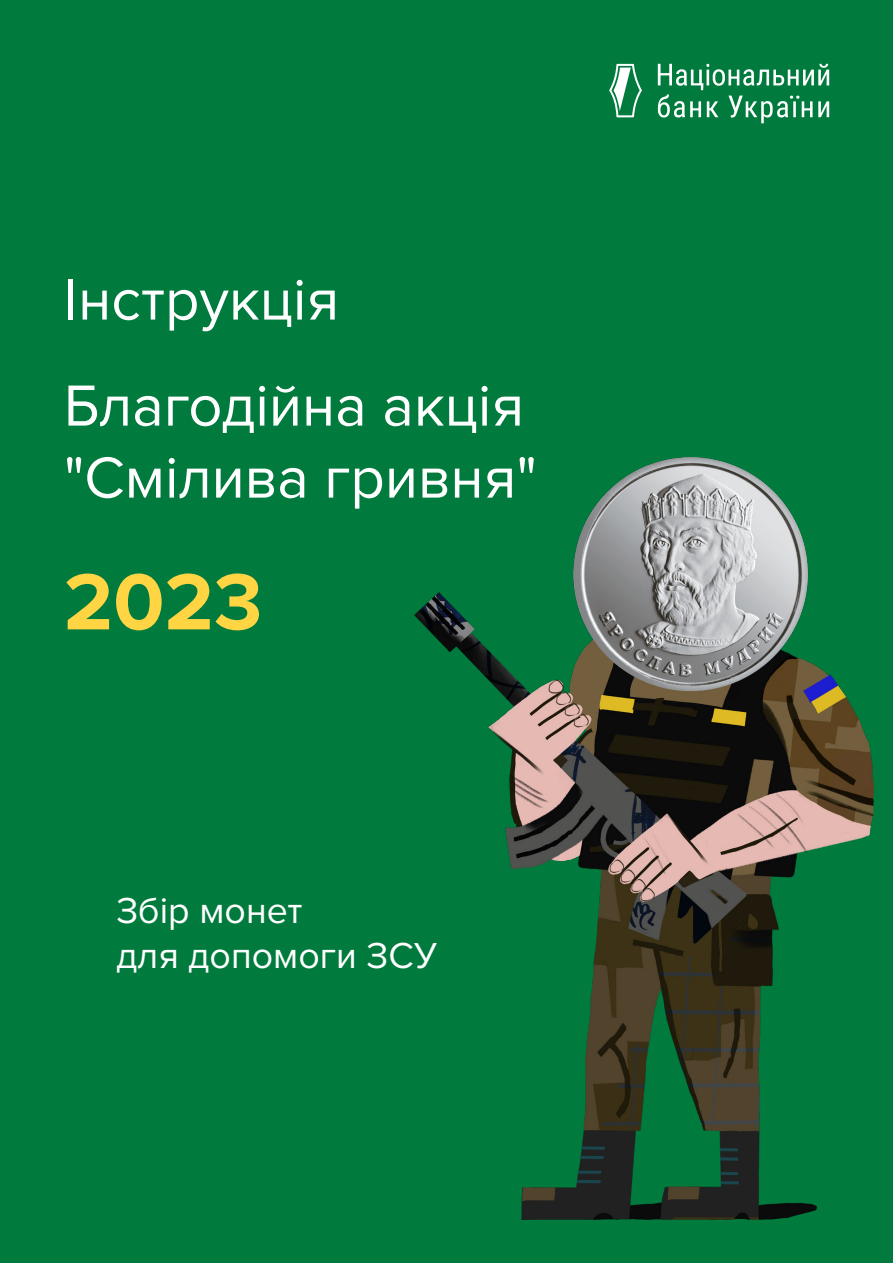
<style>
.page{position:relative;width:893px;height:1263px;background:#007b3d}
.page>*{position:absolute;margin:0;border:0;box-sizing:border-box;transform-origin:0 0}
.t1{font:700 82.5px "Proxima Nova";color:#ffd544}
.t2{font:60px/106.1px "Proxima Nova";color:#fff}
.t3{font:37.5px/45px "Proxima Nova";color:#fff}
</style>
<div class="page">
<svg style="left:658px;top:64px;width:171px;height:59px"></svg>
<svg style="left:609px;top:64px;width:33px;height:53px"></svg>
<img style="left:415px;top:457px;width:458px;height:763px">
<p class="t2" style="left:64px;top:248px;width:462px">Інструкція<br>Благодійна акція</p>
<p class="t2" style="left:64px;top:426px;width:475px">"Смілива гривня"</p>
<h1 class="t1" style="left:64px;top:553px;width:200px">2023</h1>
<p class="t3" style="left:116px;top:888px;width:322px">Збір монет<br>для допомоги ЗСУ</p>
</div>
